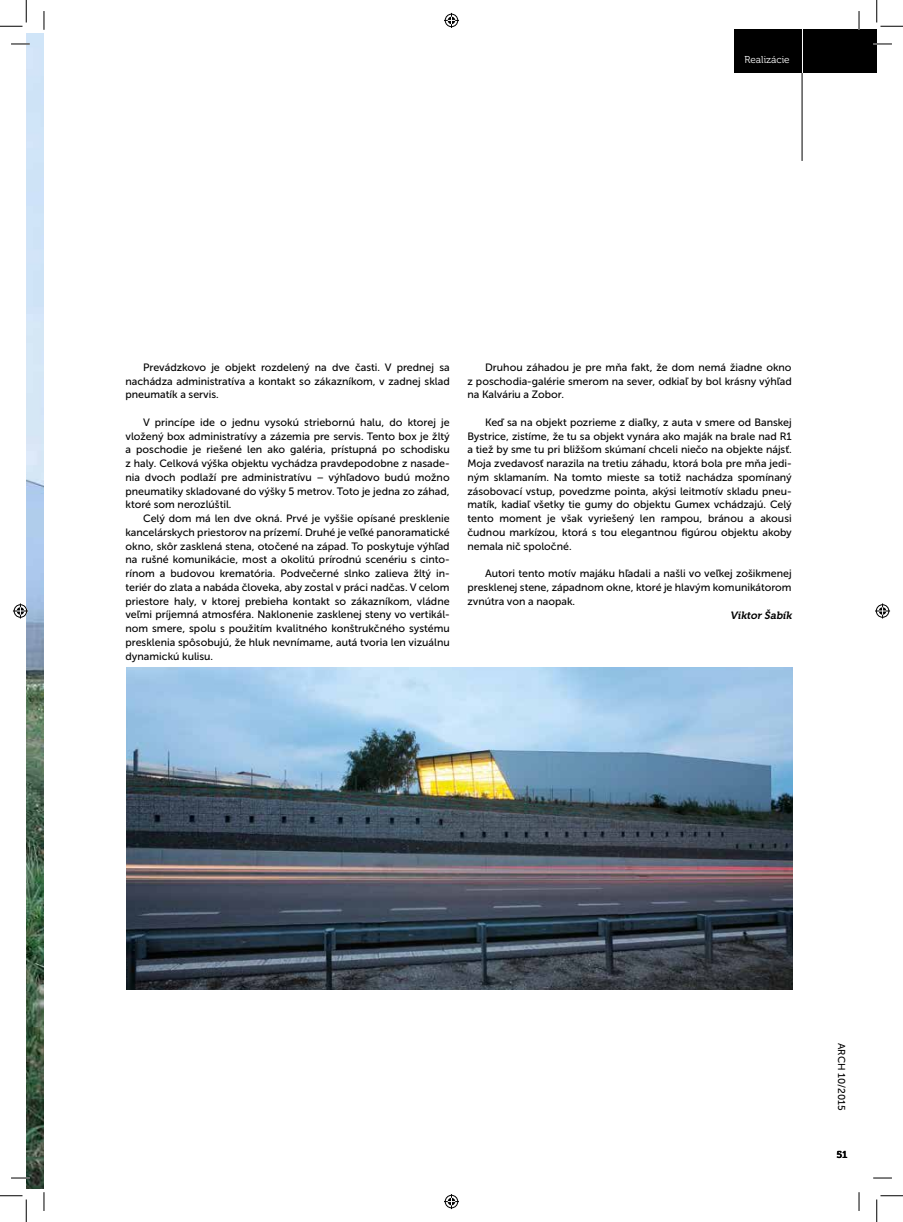
<style>
.page{position:relative;width:903px;height:1222px;background:#fff}
.page>*{position:absolute;margin:0;border:0;box-sizing:border-box;transform-origin:0 0}
.t1{font:10.62px/13.8px "Museo Sans Cyrl 500";color:#000;text-align:justify}
.t2{font:italic 10.62px "Museo 700";color:#000}
.t3{font:10px "Museo Sans Cyrl 500";color:#000}
.t4{font:10px "Museo 300";color:#fff}
.t5{font:10px "Museo 700";color:#000}
</style>
<div class="page">
<div style="left:733px;top:30px;width:144px;height:43px;background:#000"></div>
<hr style="left:802px;top:44px;width:1px;height:117px;background:#000">
<hr style="left:802px;top:26px;width:1px;height:47px;background:#fff">
<img style="left:126px;top:667px;width:666px;height:323px">
<img style="left:26px;top:33px;width:18px;height:1155px">
<svg style="left:11px;top:43px;width:19px;height:2px"></svg>
<svg style="left:873px;top:43px;width:19px;height:2px"></svg>
<svg style="left:11px;top:1177px;width:19px;height:2px"></svg>
<svg style="left:873px;top:1177px;width:19px;height:2px"></svg>
<svg style="left:43px;top:11px;width:2px;height:19px"></svg>
<svg style="left:43px;top:1192px;width:2px;height:19px"></svg>
<svg style="left:858px;top:11px;width:2px;height:19px"></svg>
<svg style="left:858px;top:1192px;width:2px;height:19px"></svg>
<svg style="left:0;top:0;width:27px;height:27px"></svg>
<svg style="left:0;top:1195px;width:27px;height:27px"></svg>
<svg style="left:876px;top:0;width:27px;height:27px"></svg>
<svg style="left:876px;top:1195px;width:27px;height:27px"></svg>
<svg style="left:444px;top:13px;width:15px;height:15px"></svg>
<svg style="left:444px;top:1194px;width:15px;height:15px"></svg>
<svg style="left:13px;top:603px;width:15px;height:15px"></svg>
<svg style="left:875px;top:603px;width:15px;height:15px"></svg>
<p class="t4" style="left:744px;top:54px;width:47px">Realizácie</p>
<p class="t1" style="left:125px;top:360px;width:326px;text-indent:18px">Prevádzkovo je objekt rozdelený na dve časti. V prednej sa nachádza administratíva a kontakt so zákazníkom, v zadnej sklad pneumatík a servis.</p>
<p class="t1" style="left:125px;top:415px;width:326px;text-indent:18px">V princípe ide o jednu vysokú striebornú halu, do ktorej je vložený box administratívy a zázemia pre servis. Tento box je žltý a poschodie je riešené len ako galéria, prístupná po schodisku z haly. Celková výška objektu vychádza pravdepodobne z nasade&shy;nia dvoch podlaží pre administratívu – výhľadovo budú možno pneumatiky skladované do výšky 5 metrov. Toto je jedna zo záhad, ktoré som nerozlúštil.</p>
<p class="t1" style="left:125px;top:512px;width:326px;text-indent:18px">Celý dom má len dve okná. Prvé je vyššie opísané presklenie kancelárskych priestorov na prízemí. Druhé je veľké panoramatické okno, skôr zasklená stena, otočené na západ. To poskytuje výhľad na rušné komunikácie, most a okolitú prírodnú scenériu s cinto&shy;rínom a budovou krematória. Podvečerné slnko zalieva žltý in&shy;teriér do zlata a nabáda človeka, aby zostal v práci nadčas. V celom priestore haly, v ktorej prebieha kontakt so zákazníkom, vládne veľmi príjemná atmosféra. Naklonenie zasklenej steny vo vertikál&shy;nom smere, spolu s použitím kvalitného konštrukčného systému presklenia spôsobujú, že hluk nevnímame, autá tvoria len vizuálnu dynamickú kulisu.</p>
<p class="t1" style="left:467px;top:360px;width:326px;text-indent:18px">Druhou záhadou je pre mňa fakt, že dom nemá žiadne okno z poschodia-galérie smerom na sever, odkiaľ by bol krásny výhľad na Kalváriu a Zobor.</p>
<p class="t1" style="left:467px;top:415px;width:326px;text-indent:18px">Keď sa na objekt pozrieme z diaľky, z auta v smere od Banskej Bystrice, zistíme, že tu sa objekt vynára ako maják na brale nad R1 a tiež by sme tu pri bližšom skúmaní chceli niečo na objekte nájsť.<br>Moja zvedavosť narazila na tretiu záhadu, ktorá bola pre mňa jedi&shy;ným sklamaním. Na tomto mieste sa totiž nachádza spomínaný zásobovací vstup, povedzme pointa, akýsi leitmotív skladu pneu&shy;matík, kadiaľ všetky tie gumy do objektu Gumex vchádzajú. Celý tento moment je však vyriešený len rampou, bránou a akousi čudnou markízou, ktorá s tou elegantnou figúrou objektu akoby nemala nič spoločné.</p>
<p class="t1" style="left:467px;top:567px;width:326px;text-indent:18px">Autori tento motív majáku hľadali a našli vo veľkej zošikmenej presklenej stene, západnom okne, ktoré je hlavým komunikátorom zvnútra von a naopak.</p>
<p class="t2" style="left:730px;top:609px;width:65px">Viktor Šabík</p>
<p class="t3" style="left:847px;top:1043px;width:69px;rotate:90deg">ARCH 10/2015</p>
<p class="t5" style="left:836px;top:1149px;width:13px">51</p>
</div>
